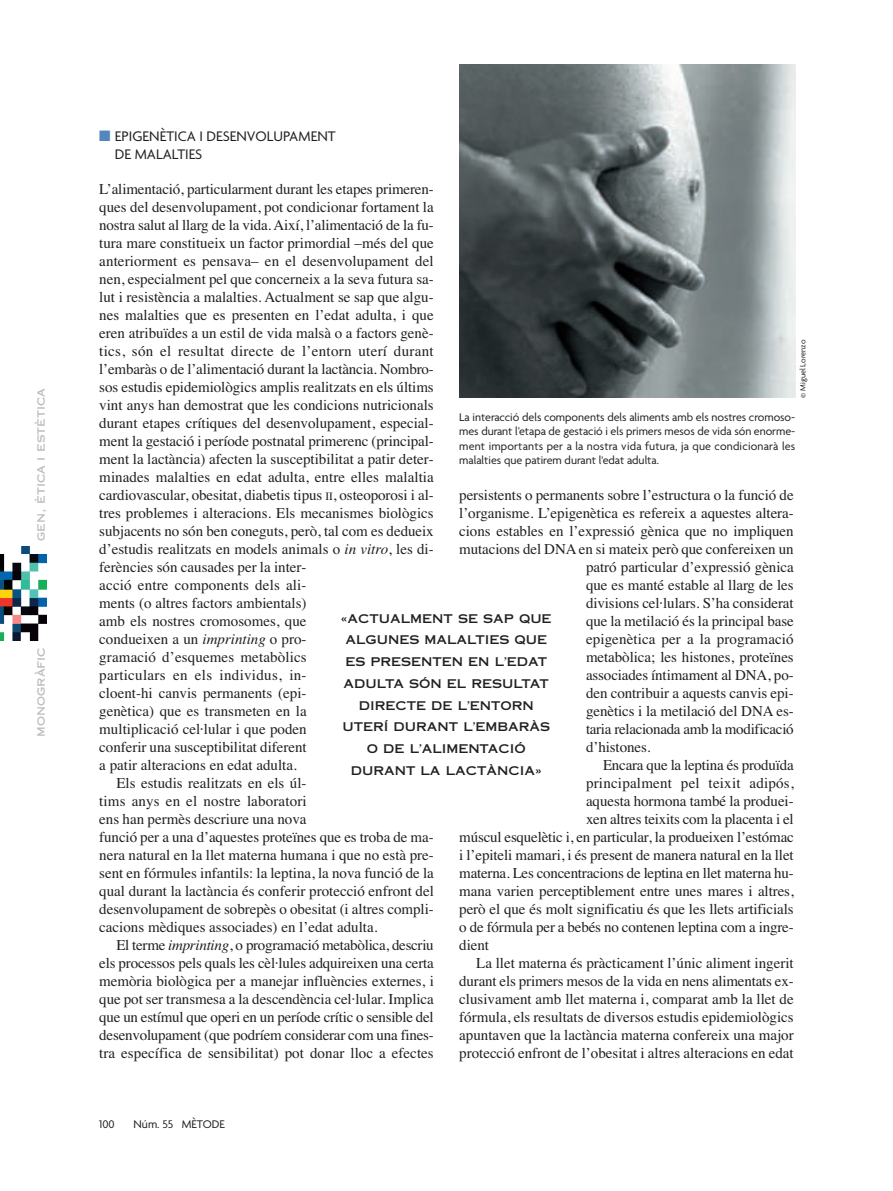
<style>
.page{position:relative;width:893px;height:1191px;background:#fff}
.page>*{position:absolute;margin:0;border:0;box-sizing:border-box;transform-origin:0 0}
.t1{font:15px "Times";letter-spacing:-.005em;color:#231f20}
.t2{font:15px "Times";letter-spacing:.02em;color:#231f20}
.t3{font:15px/18px "Agenda";color:#231f20}
.t4{font:15px "Times";letter-spacing:.015em;color:#231f20}
.t5{font:12px/14.2px "Agenda";color:#231f20;text-align:justify}
.t6{font:12px/21.8px "Copperplate Thirty One AB";color:#231f20;text-align:center}
.t7{font:12px "Copperplate Thirty One AB";color:#bcbdc0}
.t8{font:8.25px "Agenda";color:#231f20}
.s1{color:#5386bd}
.s2{font-size:11.25px}
.s3{font-style:italic}
</style>
<div class="page">
<svg style="left:0;top:64px;width:796px;height:577px"></svg>
<p class="t7" style="left:34px;top:541px;width:155px;rotate:-90deg">gen, ètica i estètica</p>
<p class="t7" style="left:34px;top:737px;width:91px;rotate:-90deg">monogràfic</p>
<p class="t3" style="left:115px;top:128px;width:222px;text-indent:-16px"><span class="s1">■</span> EPIGENÈTICA I DESENVOLUPAMENT<br>DE MALALTIES</p>
<p class="t1" style="left:99px;top:183px;width:336px">L’alimentació, particularment durant les etapes primeren-</p>
<p class="t1" style="left:99px;top:201px;width:336px">ques del desenvolupament, pot condicionar fortament la</p>
<p class="t1" style="left:99px;top:219px;width:336px">nostra salut al llarg de la vida. Així, l’alimentació de la fu-</p>
<p class="t1" style="left:99px;top:237px;width:336px">tura mare constitueix un factor primordial –més del que</p>
<p class="t1" style="left:99px;top:255px;width:336px">anteriorment es pensava– en el desenvolupament del</p>
<p class="t1" style="left:99px;top:273px;width:336px">nen, especialment pel que concerneix a la seva futura sa-</p>
<p class="t1" style="left:99px;top:291px;width:336px">lut i resistència a malalties. Actualment se sap que algu-</p>
<p class="t1" style="left:99px;top:309px;width:336px">nes malalties que es presenten en l’edat adulta, i que</p>
<p class="t1" style="left:99px;top:327px;width:336px">eren atribuïdes a un estil de vida malsà o a factors genè-</p>
<p class="t2" style="left:99px;top:345px;width:336px">tics, són el resultat directe de l’entorn uterí durant</p>
<p class="t1" style="left:99px;top:363px;width:336px">l’embaràs o de l’alimentació durant la lactància. Nombro-</p>
<p class="t1" style="left:99px;top:381px;width:336px">sos estudis epidemiològics amplis realitzats en els últims</p>
<p class="t1" style="left:99px;top:399px;width:336px">vint anys han demostrat que les condicions nutricionals</p>
<p class="t1" style="left:99px;top:417px;width:336px">durant etapes crítiques del des envolupament, especial-</p>
<p class="t1" style="left:99px;top:435px;width:336px">ment la gestació i període postnatal primerenc (principal-</p>
<p class="t1" style="left:99px;top:453px;width:336px">ment la lactància) afecten la susceptibilitat a patir deter-</p>
<p class="t1" style="left:99px;top:471px;width:336px">minades malalties en edat adulta, entre elles malaltia</p>
<p class="t1" style="left:99px;top:489px;width:336px">cardiovascular, obesitat, diabetis tipus <span class="s2">II</span>, osteoporosi i al-</p>
<p class="t1" style="left:99px;top:507px;width:336px">tres problemes i alteracions. Els mecanismes biològics</p>
<p class="t1" style="left:99px;top:525px;width:336px">subjacents no són ben coneguts, però, tal com es dedueix</p>
<p class="t1" style="left:99px;top:543px;width:336px">d’estudis realitzats en models animals o <span class="s3">in vitro</span>, les di-</p>
<p class="t1" style="left:99px;top:561px;width:209px">ferències són causades per la inter-</p>
<p class="t1" style="left:99px;top:579px;width:209px">acció entre components dels ali-</p>
<p class="t1" style="left:99px;top:597px;width:209px">ments (o altres factors ambientals)</p>
<p class="t1" style="left:99px;top:615px;width:209px">amb els nostres cromosomes, que</p>
<p class="t1" style="left:99px;top:633px;width:209px">condueixen a un <span class="s3">imprinting</span> o pro-</p>
<p class="t1" style="left:99px;top:651px;width:209px">gramació d’esquemes metabòlics</p>
<p class="t2" style="left:99px;top:669px;width:209px">particulars en els individus, in-</p>
<p class="t1" style="left:99px;top:687px;width:209px">cloent-hi canvis permanents (epi-</p>
<p class="t1" style="left:99px;top:705px;width:209px">genètica) que es transmeten en la</p>
<p class="t1" style="left:99px;top:723px;width:209px">multiplicació cel·lular i que poden</p>
<p class="t1" style="left:99px;top:741px;width:209px">conferir una susceptibilitat diferent</p>
<p class="t1" style="left:99px;top:759px;width:199px">a patir alteracions en edat adulta.</p>
<p class="t1" style="left:116px;top:777px;width:192px">Els estudis realitzats en els úl-</p>
<p class="t1" style="left:99px;top:795px;width:209px">tims anys en el nostre laboratori</p>
<p class="t1" style="left:99px;top:813px;width:209px">ens han permès descriure una nova</p>
<p class="t1" style="left:99px;top:831px;width:336px">funció per a una d’aquestes proteïnes que es troba de ma-</p>
<p class="t1" style="left:99px;top:849px;width:336px">nera natural en la llet materna humana i que no està pre-</p>
<p class="t1" style="left:99px;top:867px;width:336px">sent en fórmules infantils: la leptina, la nova funció de la</p>
<p class="t1" style="left:99px;top:885px;width:336px">qual durant la lactància és conferir protecció enfront del</p>
<p class="t1" style="left:99px;top:903px;width:336px">des envolupament de sobrepès o obesitat (i altres compli-</p>
<p class="t1" style="left:99px;top:921px;width:280px">cacions mèdiques associades) en l’edat adulta.</p>
<p class="t1" style="left:116px;top:939px;width:319px">El terme <span class="s3">imprinting</span>, o programació metabòlica, descriu</p>
<p class="t1" style="left:99px;top:957px;width:336px">els processos pels quals les cèl·lules adquireixen una certa</p>
<p class="t1" style="left:99px;top:975px;width:336px">memòria biològica per a manejar influències externes, i</p>
<p class="t1" style="left:99px;top:993px;width:336px">que pot ser transmesa a la descendència cel·lular. Implica</p>
<p class="t1" style="left:99px;top:1011px;width:336px">que un estímul que operi en un període crític o sensible del</p>
<p class="t1" style="left:99px;top:1029px;width:336px">desenvolupament (que podríem considerar com una fines-</p>
<p class="t1" style="left:99px;top:1047px;width:336px">tra específica de sensibilitat) pot donar lloc a efectes</p>
<p class="t8" style="left:800px;top:398px;width:59px;rotate:-90deg">© Miguel Lorenzo</p>
<p class="t5" style="left:459px;top:411px;width:337px">La interacció dels components dels aliments amb els nostres cromoso&shy;mes durant l’etapa de gestació i els primers mesos de vida són enorme&shy;ment importants per a la nostra vida futura, ja que condicionarà les malalties que patirem durant l'edat adulta.</p>
<p class="t1" style="left:459px;top:489px;width:336px">persistents o permanents sobre l’es truc tura o la funció de</p>
<p class="t1" style="left:459px;top:507px;width:336px">l’orga nisme. L’epigenètica es refereix a aquestes altera-</p>
<p class="t1" style="left:459px;top:525px;width:336px">cions estables en l’expressió gènica que no impliquen</p>
<p class="t1" style="left:459px;top:543px;width:336px">mutacions del DNA en si mateix però que confereixen un</p>
<p class="t1" style="left:586px;top:561px;width:209px">patró particular d’ex pressió gènica</p>
<p class="t1" style="left:586px;top:579px;width:209px">que es manté estable al llarg de les</p>
<p class="t1" style="left:586px;top:597px;width:209px">divisions cel·lulars. S’ha considerat</p>
<p class="t1" style="left:586px;top:615px;width:209px">que la metilació és la principal base</p>
<p class="t1" style="left:586px;top:633px;width:209px">epigenètica per a la programació</p>
<p class="t1" style="left:586px;top:651px;width:209px">metabòlica; les histones, proteïnes</p>
<p class="t1" style="left:586px;top:669px;width:209px">associades íntimament al DNA, po-</p>
<p class="t1" style="left:586px;top:687px;width:209px">den contribuir a aquests canvis epi-</p>
<p class="t1" style="left:586px;top:705px;width:209px">genètics i la metilació del DNA es-</p>
<p class="t1" style="left:586px;top:723px;width:209px">taria relacionada amb la modificació</p>
<p class="t1" style="left:586px;top:741px;width:66px">d’histones.</p>
<p class="t1" style="left:603px;top:759px;width:192px">Encara que la leptina és produïda</p>
<p class="t4" style="left:586px;top:777px;width:209px">principalment pel teixit adipós,</p>
<p class="t1" style="left:586px;top:795px;width:209px">aquesta hormona també la produei-</p>
<p class="t1" style="left:586px;top:813px;width:209px">xen altres teixits com la placenta i el</p>
<p class="t1" style="left:459px;top:831px;width:336px">múscul esquelètic i, en particular, la produeixen l’estómac</p>
<p class="t1" style="left:459px;top:849px;width:336px">i l’epiteli mamari, i és present de manera natural en la llet</p>
<p class="t1" style="left:459px;top:867px;width:336px">materna. Les concentracions de leptina en llet materna hu-</p>
<p class="t1" style="left:459px;top:885px;width:336px">mana varien perceptiblement entre unes mares i altres,</p>
<p class="t1" style="left:459px;top:903px;width:336px">però el que és molt significatiu és que les llets artificials</p>
<p class="t1" style="left:459px;top:921px;width:336px">o de fórmula per a bebés no contenen leptina com a ingre-</p>
<p class="t1" style="left:459px;top:939px;width:31px">dient</p>
<p class="t1" style="left:476px;top:957px;width:319px">La llet materna és pràcticament l’únic aliment ingerit</p>
<p class="t1" style="left:459px;top:975px;width:336px">durant els primers mesos de la vida en nens alimentats ex-</p>
<p class="t1" style="left:459px;top:993px;width:336px">clusivament amb llet materna i, comparat amb la llet de</p>
<p class="t1" style="left:459px;top:1011px;width:336px">fórmula, els resultats de diversos estudis epidemiològics</p>
<p class="t1" style="left:459px;top:1029px;width:336px">apuntaven que la lactància materna confereix una major</p>
<p class="t1" style="left:459px;top:1047px;width:336px">protecció enfront de l’obesitat i altres alteracions en edat</p>
<p class="t6" style="left:341px;top:607px;width:212px">«ACTUALMENT SE SAP QUE<br>ALGUNES MALALTIES QUE<br>ES PRESENTEN EN L’EDAT<br>ADULTA SÓN EL RESULTAT<br>DIRECTE DE L’ENTORN<br>UTERÍ DURANT L’EMBARÀS<br>O DE L’ALIMENTACIÓ<br>DURANT LA LACTÀNCIA»</p>
<p class="t5" style="left:99px;top:1118px;width:17px">100</p>
<p class="t5" style="left:134px;top:1118px;width:93px">Núm. 55 MÈTODE</p>
</div>
